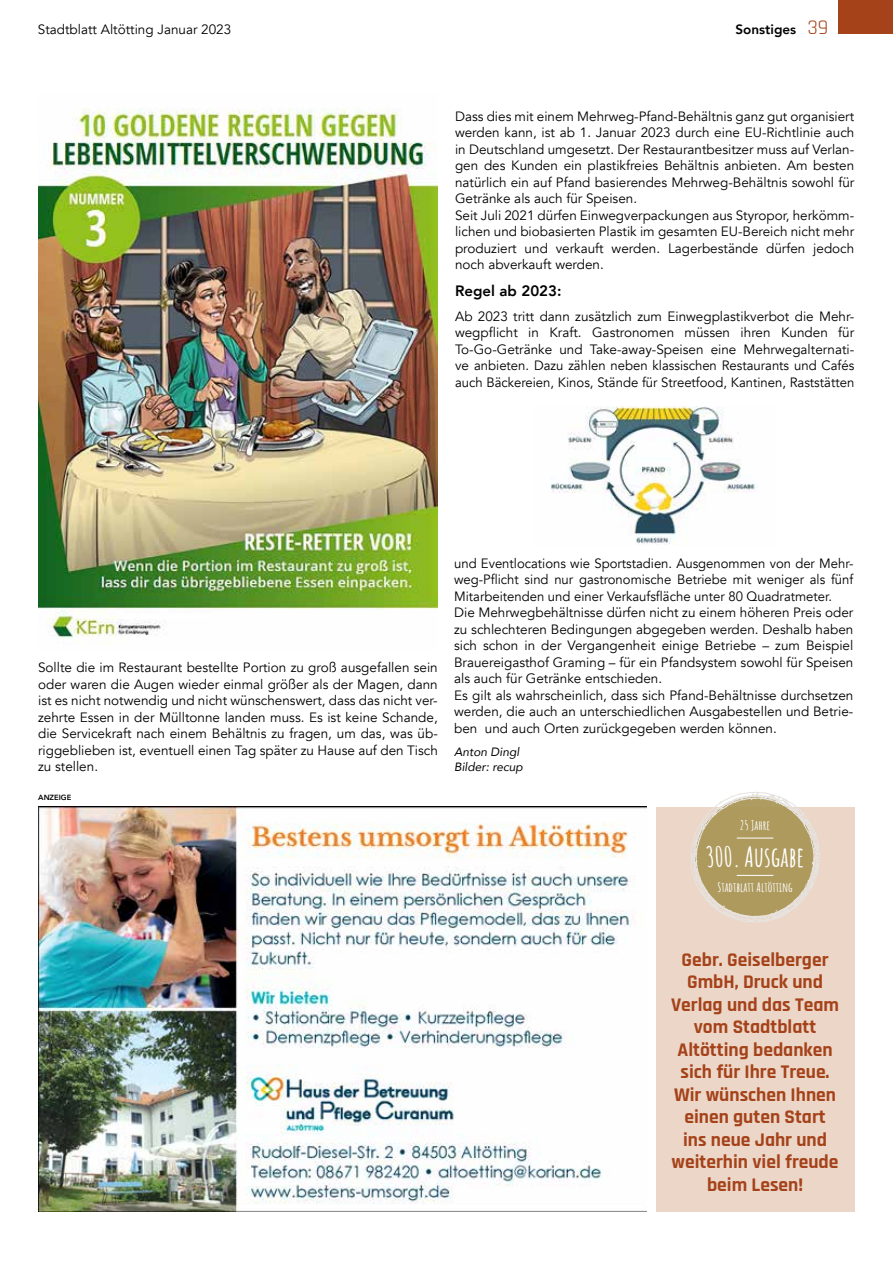
<style>
.page{position:relative;width:893px;height:1263px;background:#fff}
.page>*{position:absolute;margin:0;border:0;box-sizing:border-box;transform-origin:0 0}
.t1{font:700 27.6px "Amatic SC";color:#fff}
.t2{font:700 19.5px/22.5px "Rajdhani";color:#a54219;text-align:center}
.t3{font:800 15px "Avenir";color:#000}
.t4{font:13.5px/16.5px "Avenir";color:#000;text-align:justify}
.t5{font:800 13.5px "Avenir";color:#000}
.t6{font:700 12.9px "Amatic SC";color:#fff}
.t7{font:italic 12px/15px "Avenir";color:#000}
.t8{font:800 7.5px "Avenir";color:#000}
.s1{font-family:"Rajdhani";font-weight:400;font-size:21px;color:#a54219}
</style>
<div class="page">
<img style="left:38px;top:806px;width:608px;height:406px">
<img style="left:38px;top:108px;width:400px;height:537px">
<img style="left:551px;top:406px;width:207px;height:139px">
<div style="left:656px;top:807px;width:199px;height:405px;background:#ebd6c8"></div>
<div style="left:838px;top:0;width:55px;height:34px;background:#a54219"></div>
<svg style="left:690px;top:792px;width:130px;height:131px"></svg>
<hr style="left:737px;top:838px;width:36px;height:1px;background:#fff">
<hr style="left:737px;top:875px;width:36px;height:1px;background:#fff">
<p class="t4" style="left:38px;top:21px;width:195px">Stadtblatt Altötting Januar 2023</p>
<p class="t5" style="left:735px;top:19px;width:94px">Sonstiges <span class="s1">39</span></p>
<p class="t4" style="left:455px;top:108px;width:401px;text-align:left">Dass dies mit einem Mehrweg-Pfand-Behältnis ganz gut organisiert werden kann, ist ab 1. Januar 2023 durch eine EU-Richtlinie auch in Deutschland umgesetzt. Der Restaurantbesitzer muss auf Verlan&shy;gen des Kunden ein plastikfreies Behältnis anbieten. Am besten natürlich ein auf Pfand basierendes Mehrweg-Behältnis sowohl für Getränke als auch für Speisen.<br>Seit Juli 2021 dürfen Einwegverpackungen aus Styropor, herkömm&shy;lichen und biobasierten Plastik im gesamten EU-Bereich nicht mehr produziert und verkauft werden. Lagerbestände dürfen jedoch noch abverkauft werden.</p>
<p class="t3" style="left:455px;top:279px;width:108px">Regel ab 2023:</p>
<p class="t4" style="left:455px;top:308px;width:401px">Ab 2023 tritt dann zusätzlich zum Einwegplastikverbot die Mehr&shy;wegpflicht in Kraft. Gastronomen müssen ihren Kunden für To-Go-Getränke und Take-away-Speisen eine Mehrwegalternati&shy;ve anbieten. Dazu zählen neben klassischen Restaurants und Cafés auch Bäckereien, Kinos, Stände für Streetfood, Kantinen, Raststätten</p>
<p class="t4" style="left:38px;top:660px;width:401px">Sollte die im Restaurant bestellte Portion zu groß ausgefallen sein oder waren die Augen wieder einmal größer als der Magen, dann ist es nicht notwendig und nicht wünschenswert, dass das nicht ver&shy;zehrte Essen in der Mülltonne landen muss. Es ist keine Schande, die Servicekraft nach einem Behältnis zu fragen, um das, was üb&shy;riggeblieben ist, eventuell einen Tag später zu Hause auf den Tisch zu stellen.</p>
<p class="t8" style="left:38px;top:792px;width:35px">ANZEIGE</p>
<p class="t4" style="left:454px;top:555px;width:401px;text-align:left">und Eventlocations wie Sportstadien. Ausgenommen von der Mehr&shy;weg-Pflicht sind nur gastronomische Betriebe mit weniger als fünf Mitarbeitenden und einer Verkaufsfläche unter 80 Quadratmeter.<br>Die Mehrwegbehältnisse dürfen nicht zu einem höheren Preis oder zu schlechteren Bedingungen abgegeben werden. Deshalb haben sich schon in der Vergangenheit einige Betriebe – zum Beispiel Brauereigasthof Graming – für ein Pfandsystem sowohl für Speisen als auch für Getränke entschieden.<br>Es gilt als wahrscheinlich, dass sich Pfand-Behältnisse durchsetzen werden, die auch an unterschiedlichen Ausgabestellen und Betrie&shy;ben und auch Orten zurückgegeben werden können.</p>
<p class="t7" style="left:454px;top:745px;width:70px">Anton Dingl<br>Bilder: recup</p>
<p class="t6" style="left:740px;top:815px;width:32px">25 Jahre</p>
<h1 class="t1" style="left:706px;top:835px;width:100px">300. Ausgabe</h1>
<p class="t6" style="left:717px;top:877px;width:77px">Stadtblatt Altötting</p>
<h2 class="t2" style="left:671px;top:949px;width:169px">Gebr. Geiselberger<br>GmbH, Druck und<br>Verlag und das Team vom Stadtblatt<br>Altötting bedanken sich für Ihre Treue.<br>Wir wünschen Ihnen einen guten Start ins neue Jahr und weiterhin viel freude beim Lesen!</h2>
</div>
